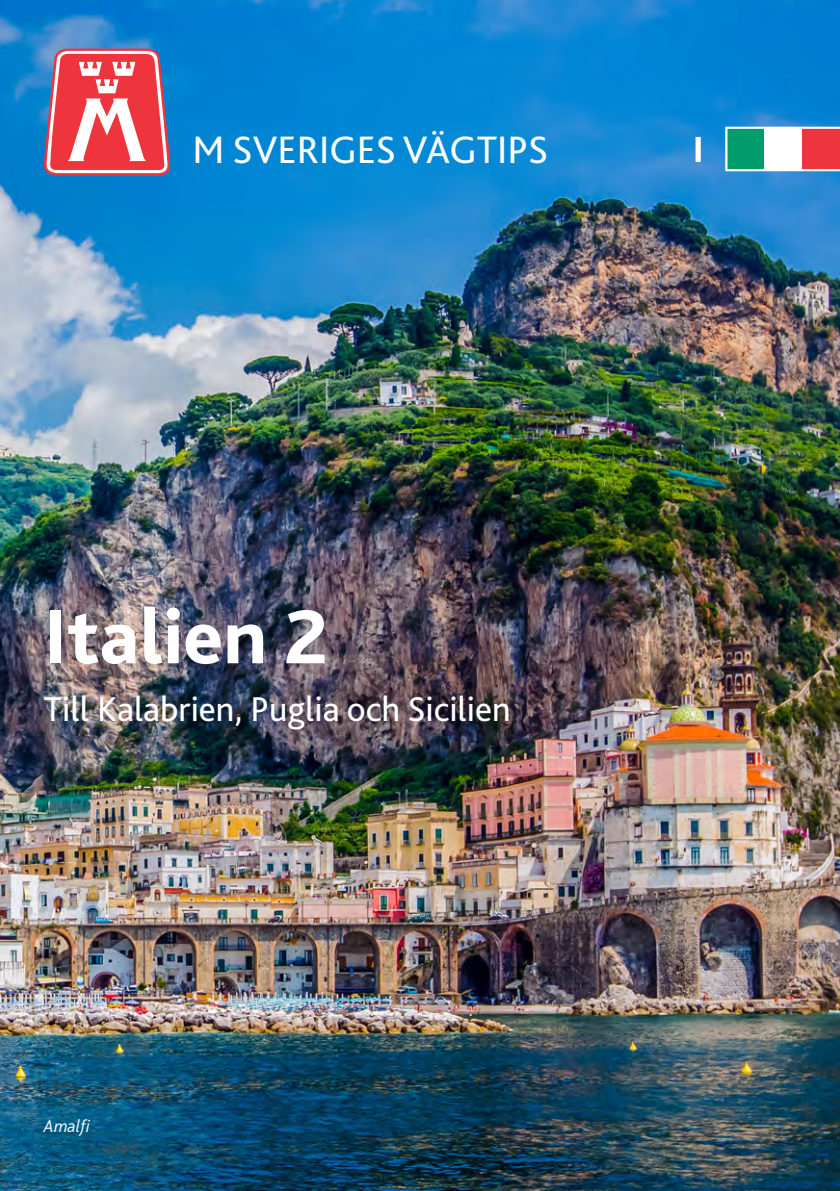
<style>
.page{position:relative;width:840px;height:1191px;background:#fff}
.page>*{position:absolute;margin:0;border:0;box-sizing:border-box;transform-origin:0 0}
.t1{font:800 80px "Bliss 2";color:#fff}
.t2{font:40px "Bliss 2";color:#fff}
.t3{font:800 38px "Bliss 2";color:#fff}
.t4{font:36px "Bliss 2";color:#fff}
.t5{font:italic 300 18px "Bliss 2";color:#fff}
</style>
<div class="page">
<img style="left:0;top:0;width:839px;height:1191px">
<svg style="left:44px;top:49px;width:126px;height:126px"></svg>
<svg style="left:725px;top:127px;width:114px;height:44px"></svg>
<p class="t2" style="left:192px;top:125px;width:357px">M SVERIGES VÄGTIPS</p>
<p class="t3" style="left:692px;top:126px;width:13px">I</p>
<h1 class="t1" style="left:44px;top:587px;width:285px">Italien 2</h1>
<p class="t4" style="left:44px;top:687px;width:468px">Till Kalabrien, Puglia och Sicilien</p>
<p class="t5" style="left:44px;top:1114px;width:49px">Amalfi</p>
</div>
